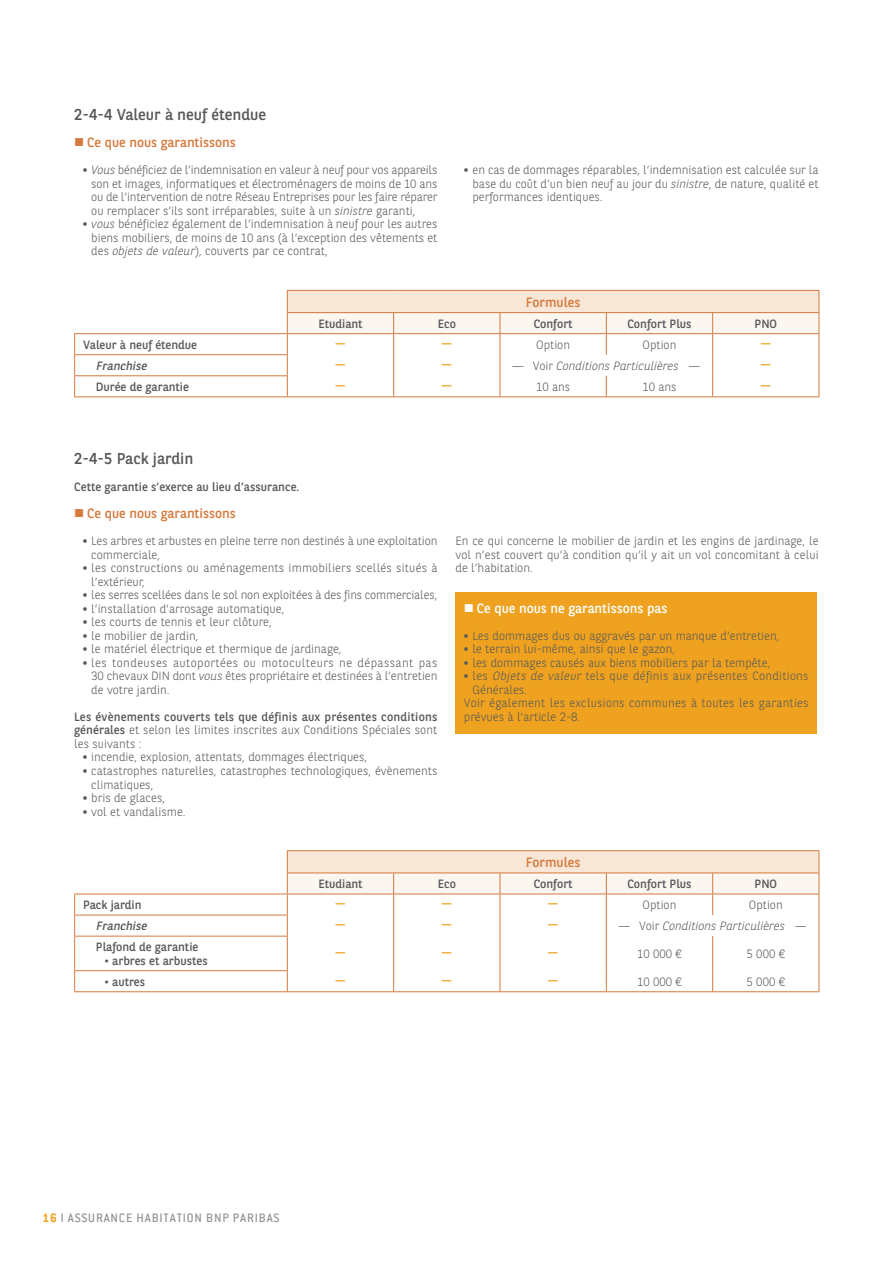
<style>
.page{position:relative;width:891px;height:1263px;background:#fff}
.page>*{position:absolute;margin:0;border:0;box-sizing:border-box;transform-origin:0 0}
.t1{font:15.75px "BNPP Sans";color:#57585a}
.t2{font:13.5px "BNPP Sans";color:#d5793c}
.t3{font:500 13.5px "Conduit ITC";letter-spacing:.06em;color:#939598}
.t4{font:13.5px "BNPP Sans";color:#fff}
.t5{font:700 12.9px "Conduit ITC";color:#eea21f}
.t6{font:300 12px/13.5px "BNPP Sans";color:#57585a;text-align:justify}
.t7{font:12px/13.5px "BNPP Sans";color:#57585a;text-align:justify}
.t8{font:300 12px "BNPP Sans";letter-spacing:.02em;color:#57585a}
.t9{font:italic 300 12px "BNPP Sans";color:#57585a}
.t10{font:italic 12px "BNPP Sans";color:#57585a}
.s1{font-weight:700}
.s2{font-style:italic}
.s3{font-style:normal}
.s4{font-weight:300}
.s5{font-weight:700;color:#eea21f}
</style>
<div class="page">
<hr style="left:287px;top:290px;width:107px;height:1px;background:#d5793c">
<hr style="left:394px;top:290px;width:425px;height:1px;background:#d5793c">
<hr style="left:74px;top:333px;width:213px;height:1px;background:#d5793c">
<hr style="left:74px;top:354px;width:214px;height:1px;background:#d5793c">
<hr style="left:74px;top:375px;width:214px;height:1px;background:#d5793c">
<svg style="left:74px;top:334px;width:1px;height:62px"></svg>
<svg style="left:287px;top:291px;width:532px;height:105px"></svg>
<hr style="left:74px;top:396px;width:745px;height:1px;background:#d5793c">
<div style="left:455px;top:592px;width:362px;height:141px;background:#eea21f"></div>
<hr style="left:287px;top:850px;width:107px;height:1px;background:#d5793c">
<hr style="left:394px;top:850px;width:425px;height:1px;background:#d5793c">
<hr style="left:74px;top:893px;width:213px;height:1px;background:#d5793c">
<hr style="left:74px;top:914px;width:214px;height:1px;background:#d5793c">
<svg style="left:74px;top:894px;width:1px;height:41px"></svg>
<svg style="left:287px;top:851px;width:532px;height:85px"></svg>
<hr style="left:74px;top:935px;width:214px;height:1px;background:#d5793c">
<hr style="left:74px;top:936px;width:1px;height:34px;background:#d5793c">
<hr style="left:287px;top:936px;width:1px;height:34px;background:#d5793c">
<hr style="left:393px;top:936px;width:1px;height:34px;background:#d5793c">
<hr style="left:499px;top:936px;width:1px;height:34px;background:#d5793c">
<hr style="left:606px;top:936px;width:1px;height:34px;background:#d5793c">
<hr style="left:712px;top:936px;width:1px;height:34px;background:#d5793c">
<hr style="left:818px;top:936px;width:1px;height:34px;background:#d5793c">
<hr style="left:74px;top:970px;width:214px;height:1px;background:#d5793c">
<svg style="left:74px;top:971px;width:1px;height:20px"></svg>
<svg style="left:287px;top:971px;width:1px;height:20px"></svg>
<svg style="left:393px;top:970px;width:1px;height:21px"></svg>
<svg style="left:499px;top:970px;width:1px;height:21px"></svg>
<svg style="left:606px;top:970px;width:1px;height:21px"></svg>
<svg style="left:712px;top:970px;width:1px;height:21px"></svg>
<svg style="left:818px;top:970px;width:1px;height:21px"></svg>
<hr style="left:74px;top:991px;width:745px;height:1px;background:#d5793c">
<h1 class="t1" style="left:74px;top:109px;width:194px">2-4-4 Valeur à neuf étendue</h1>
<p class="t2" style="left:87px;top:137px;width:150px">Ce que nous garantissons</p>
<p class="t6" style="left:91px;top:164px;width:348px;text-indent:-9px"><span class="s1">•</span> <span class="s2">Vous</span> bénéficiez de l’indemnisation en valeur à neuf pour vos appareils son et images, informatiques et électroménagers de moins de 10 ans ou de l’intervention de notre Réseau Entreprises pour les faire réparer ou remplacer s’ils sont irréparables, suite à un <span class="s2">sinistre</span> garanti,</p>
<p class="t6" style="left:91px;top:218px;width:348px;text-indent:-9px"><span class="s1">•</span> <span class="s2">vous</span> bénéficiez également de l’indemnisation à neuf pour les autres biens mobiliers, de moins de 10 ans (à l’exception des vêtements et des <span class="s2">objets de valeur</span>), couverts par ce contrat,</p>
<p class="t6" style="left:472px;top:164px;width:348px;text-indent:-9px"><span class="s1">•</span> en cas de dommages réparables, l’indemnisation est calculée sur la base du coût d’un bien neuf au jour du <span class="s2">sinistre</span>, de nature, qualité et performances identiques.</p>
<p class="t2" style="left:526px;top:297px;width:56px">Formules</p>
<p class="t7" style="left:318px;top:318px;width:46px">Etudiant</p>
<p class="t7" style="left:438px;top:318px;width:20px">Eco</p>
<p class="t7" style="left:534px;top:318px;width:40px">Confort</p>
<p class="t7" style="left:627px;top:318px;width:66px">Confort Plus</p>
<p class="t7" style="left:754px;top:318px;width:24px">PNO</p>
<p class="t7" style="left:83px;top:339px;width:116px">Valeur à neuf étendue</p>
<p class="t5" style="left:335px;top:337px;width:11px">—</p>
<p class="t5" style="left:442px;top:337px;width:11px">—</p>
<p class="t6" style="left:536px;top:339px;width:35px">Option</p>
<p class="t6" style="left:642px;top:339px;width:35px">Option</p>
<p class="t5" style="left:761px;top:337px;width:11px">—</p>
<p class="t10" style="left:96px;top:361px;width:54px">Franchise</p>
<p class="t5" style="left:335px;top:358px;width:11px">—</p>
<p class="t5" style="left:442px;top:358px;width:11px">—</p>
<p class="t9" style="left:512px;top:361px;width:189px"><sup>__</sup> <span class="s3">Voir</span> Conditions Particulières <sup>__</sup></p>
<p class="t5" style="left:761px;top:358px;width:11px">—</p>
<p class="t7" style="left:96px;top:381px;width:95px">Durée de garantie</p>
<p class="t5" style="left:335px;top:379px;width:11px">—</p>
<p class="t5" style="left:442px;top:379px;width:11px">—</p>
<p class="t6" style="left:536px;top:381px;width:36px">10 ans</p>
<p class="t6" style="left:642px;top:381px;width:36px">10 ans</p>
<p class="t5" style="left:761px;top:379px;width:11px">—</p>
<h1 class="t1" style="left:74px;top:453px;width:120px">2-4-5 Pack jardin</h1>
<p class="t7" style="left:74px;top:481px;width:227px">Cette garantie s’exerce au lieu d’assurance.</p>
<p class="t2" style="left:87px;top:508px;width:150px">Ce que nous garantissons</p>
<p class="t6" style="left:91px;top:535px;width:348px;text-indent:-9px"><span class="s1">•</span> Les arbres et arbustes en pleine terre non destinés à une exploitation commerciale,</p>
<p class="t6" style="left:91px;top:562px;width:348px;text-indent:-9px"><span class="s1">•</span> les constructions ou aménagements immobiliers scellés situés à l’extérieur,</p>
<p class="t6" style="left:83px;top:589px;width:356px"><span class="s1">•</span> les serres scellées dans le sol non exploitées à des fins commerciales,</p>
<p class="t6" style="left:83px;top:603px;width:203px"><span class="s1">•</span> l’installation d’arrosage automatique,</p>
<p class="t6" style="left:83px;top:616px;width:191px"><span class="s1">•</span> les courts de tennis et leur clôture,</p>
<p class="t6" style="left:83px;top:630px;width:117px"><span class="s1">•</span> le mobilier de jardin,</p>
<p class="t6" style="left:83px;top:643px;width:260px"><span class="s1">•</span> le matériel électrique et thermique de jardinage,</p>
<p class="t6" style="left:91px;top:657px;width:348px;text-indent:-9px"><span class="s1">•</span> les tondeuses autoportées ou motoculteurs ne dépassant pas 30 chevaux DIN dont <span class="s2">vous</span> êtes propriétaire et destinées à l’entretien de votre jardin.</p>
<p class="t7" style="left:74px;top:711px;width:365px">Les évènements couverts tels que définis aux présentes conditions générales <span class="s4">et selon les limites inscrites aux Conditions Spéciales sont les suivants :</span></p>
<p class="t6" style="left:83px;top:751px;width:286px"><span class="s1">•</span> incendie, explosion, attentats, dommages électriques,</p>
<p class="t6" style="left:91px;top:765px;width:348px;text-indent:-9px"><span class="s1">•</span> catastrophes naturelles, catastrophes technologiques, évènements climatiques,</p>
<p class="t6" style="left:83px;top:792px;width:84px"><span class="s1">•</span> bris de glaces,</p>
<p class="t6" style="left:83px;top:805px;width:104px"><span class="s1">•</span> vol et vandalisme.</p>
<p class="t6" style="left:455px;top:535px;width:365px">En ce qui concerne le mobilier de jardin et les engins de jardinage, le vol n’est couvert qu’à condition qu’il y ait un vol concomitant à celui de l’habitation.</p>
<p class="t4" style="left:477px;top:603px;width:192px">Ce que nous ne garantissons pas</p>
<p class="t6" style="left:464px;top:630px;width:317px"><span class="s1">•</span> Les dommages dus ou aggravés par un manque d’entretien,</p>
<p class="t6" style="left:464px;top:643px;width:213px"><span class="s1">•</span> le terrain lui-même, ainsi que le gazon,</p>
<p class="t6" style="left:464px;top:657px;width:308px"><span class="s1">•</span> les dommages causés aux biens mobiliers par la tempête,</p>
<p class="t8" style="left:464px;top:671px;width:346px"><span class="s1">•</span> les <span class="s2">Objets de valeur</span> tels que définis aux présentes Conditions</p>
<p class="t6" style="left:472px;top:684px;width:56px">Générales.</p>
<p class="t8" style="left:464px;top:698px;width:346px">Voir également les exclusions communes à toutes les garanties</p>
<p class="t6" style="left:464px;top:711px;width:118px">prévues à l’article 2-8.</p>
<p class="t2" style="left:526px;top:857px;width:56px">Formules</p>
<p class="t7" style="left:318px;top:878px;width:46px">Etudiant</p>
<p class="t7" style="left:438px;top:878px;width:20px">Eco</p>
<p class="t7" style="left:534px;top:878px;width:40px">Confort</p>
<p class="t7" style="left:627px;top:878px;width:66px">Confort Plus</p>
<p class="t7" style="left:754px;top:878px;width:24px">PNO</p>
<p class="t7" style="left:83px;top:899px;width:60px">Pack jardin</p>
<p class="t5" style="left:335px;top:897px;width:11px">—</p>
<p class="t5" style="left:442px;top:897px;width:11px">—</p>
<p class="t5" style="left:548px;top:897px;width:11px">—</p>
<p class="t6" style="left:642px;top:899px;width:35px">Option</p>
<p class="t6" style="left:749px;top:899px;width:35px">Option</p>
<p class="t10" style="left:96px;top:921px;width:54px">Franchise</p>
<p class="t5" style="left:335px;top:918px;width:11px">—</p>
<p class="t5" style="left:442px;top:918px;width:11px">—</p>
<p class="t5" style="left:548px;top:918px;width:11px">—</p>
<p class="t9" style="left:618px;top:921px;width:189px"><sup>__</sup> <span class="s3">Voir</span> Conditions Particulières <sup>__</sup></p>
<p class="t7" style="left:96px;top:941px;width:104px">Plafond de garantie</p>
<p class="t7" style="left:104px;top:955px;width:105px">• arbres et arbustes</p>
<p class="t5" style="left:335px;top:946px;width:11px">—</p>
<p class="t5" style="left:442px;top:946px;width:11px">—</p>
<p class="t5" style="left:548px;top:946px;width:11px">—</p>
<p class="t6" style="left:637px;top:948px;width:46px">10 000 €</p>
<p class="t6" style="left:746px;top:948px;width:40px">5 000 €</p>
<p class="t7" style="left:104px;top:976px;width:42px">• autres</p>
<p class="t5" style="left:335px;top:974px;width:11px">—</p>
<p class="t5" style="left:442px;top:974px;width:11px">—</p>
<p class="t5" style="left:548px;top:974px;width:11px">—</p>
<p class="t6" style="left:637px;top:976px;width:46px">10 000 €</p>
<p class="t6" style="left:746px;top:976px;width:40px">5 000 €</p>
<p class="t3" style="left:42px;top:1212px;width:239px"><span class="s5">16</span> l ASSURANCE HABITATION BNP PARIBAS</p>
</div>
